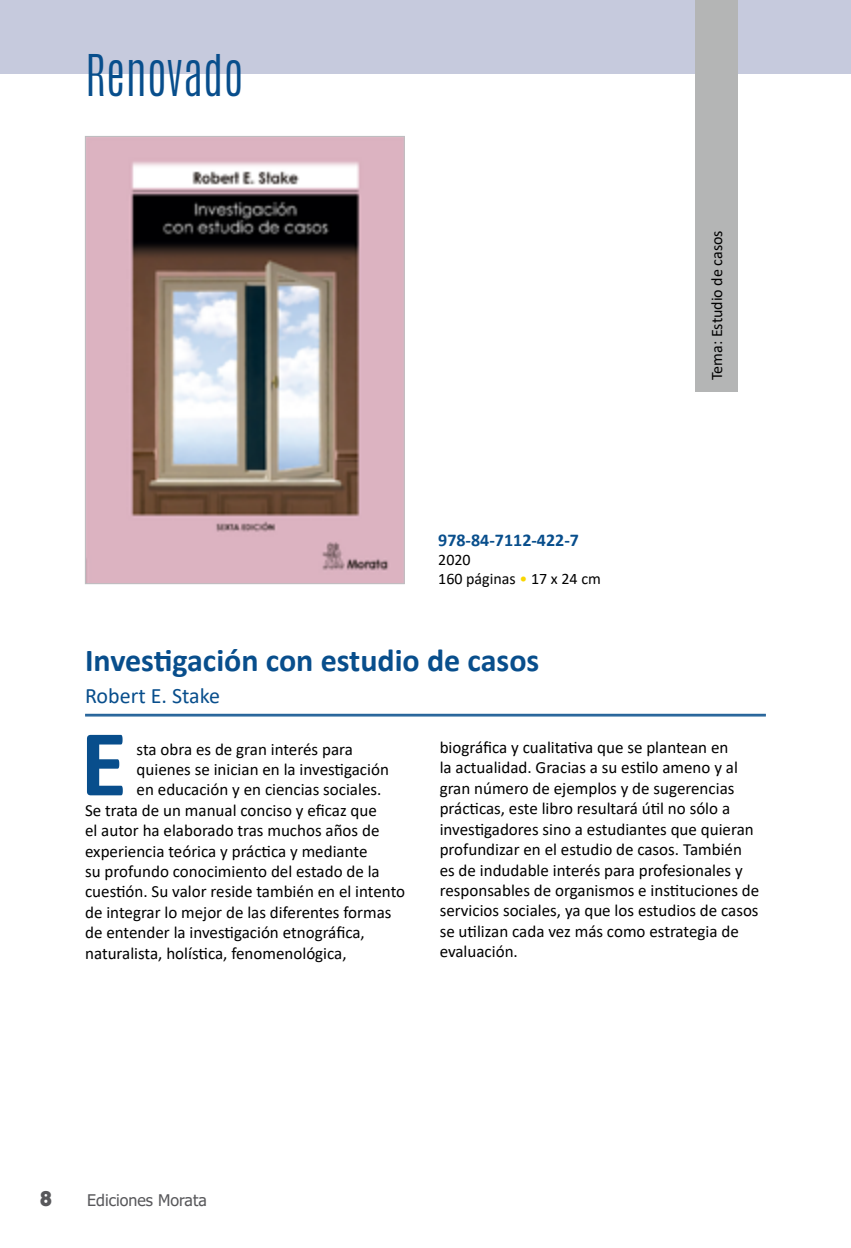
<style>
.page{position:relative;width:851px;height:1248px;background:#fff}
.page>*{position:absolute;margin:0;border:0;box-sizing:border-box;transform-origin:0 0}
.t1{font:700 95.6px "Calibri";color:#084e8c}
.t2{font:300 48px "Antonio";color:#084e8c}
.t3{font:700 32px "Calibri";color:#084e8c}
.t4{font:22px "Calibri";color:#084e8c}
.t5{font:700 20px "ITC Avant Garde Std";color:#58585b}
.t6{font:700 18px "Calibri";color:#084e8c}
.t7{font:17px/20.4px "Calibri";color:#000}
.t8{font:16px/19.2px "Calibri";color:#000}
.t9{font:16px "Tahoma";color:#58585b}
.s1{color:#f9d600}
</style>
<div class="page">
<hr style="left:85px;top:714px;width:680px;height:1px;background:#084e8c">
<hr style="left:85px;top:715px;width:680px;height:1px;background:#084e8c">
<div style="left:0;top:0;width:850px;height:74px;background:#c6cadd"></div>
<div style="left:694px;top:0;width:43px;height:391px;background:#b4b5b5"></div>
<img style="left:87px;top:138px;width:315px;height:444px">
<div style="left:85px;top:136px;width:319px;height:448px;border:1px solid #bcbec0"></div>
<h2 class="t2" style="left:85px;top:41px;width:160px">Renovado</h2>
<p class="t6" style="left:438px;top:527px;width:142px">978-84-7112-422-7</p>
<p class="t8" style="left:438px;top:549px;width:164px">2020<br>160 páginas <span class="s1">•</span> 17 x 24 cm</p>
<h3 class="t3" style="left:85px;top:637px;width:455px">Investigación con estudio de casos</h3>
<p class="t4" style="left:85px;top:680px;width:136px">Robert E. Stake</p>
<p class="t8" style="left:706px;top:380px;width:151px;rotate:-90deg">Tema: Estudio de casos</p>
<h1 class="t1" style="left:80px;top:696px;width:48px">E</h1>
<p class="t7" style="left:137px;top:738px;width:218px">sta obra es de gran interés para</p>
<p class="t7" style="left:137px;top:758px;width:254px">quienes se inician en la investigación</p>
<p class="t7" style="left:137px;top:779px;width:246px">en educación y en ciencias sociales.</p>
<p class="t7" style="left:85px;top:799px;width:293px">Se trata de un manual conciso y eficaz que</p>
<p class="t7" style="left:85px;top:819px;width:296px">el autor ha elaborado tras muchos años de</p>
<p class="t7" style="left:85px;top:840px;width:284px">experiencia teórica y práctica y mediante</p>
<p class="t7" style="left:85px;top:860px;width:296px">su profundo conocimiento del estado de la</p>
<p class="t7" style="left:85px;top:881px;width:321px">cuestión. Su valor reside también en el intento</p>
<p class="t7" style="left:85px;top:901px;width:308px">de integrar lo mejor de las diferentes formas</p>
<p class="t7" style="left:85px;top:921px;width:281px">de entender la investigación etnográfica,</p>
<p class="t7" style="left:85px;top:942px;width:263px">naturalista, holística, fenomenológica,</p>
<p class="t7" style="left:439px;top:736px;width:321px">biográfica y cualitativa que se plantean en<br>la actualidad. Gracias a su estilo ameno y al gran número de ejemplos y de sugerencias prácticas, este libro resultará útil no sólo a investigadores sino a estudiantes que quieran profundizar en el estudio de casos. También es de indudable interés para profesionales y responsables de organismos e instituciones de servicios sociales, ya que los estudios de casos se utilizan cada vez más como estrategia de evaluación.</p>
<p class="t5" style="left:40px;top:1185px;width:14px">8</p>
<p class="t9" style="left:87px;top:1189px;width:121px">Ediciones Morata</p>
</div>
